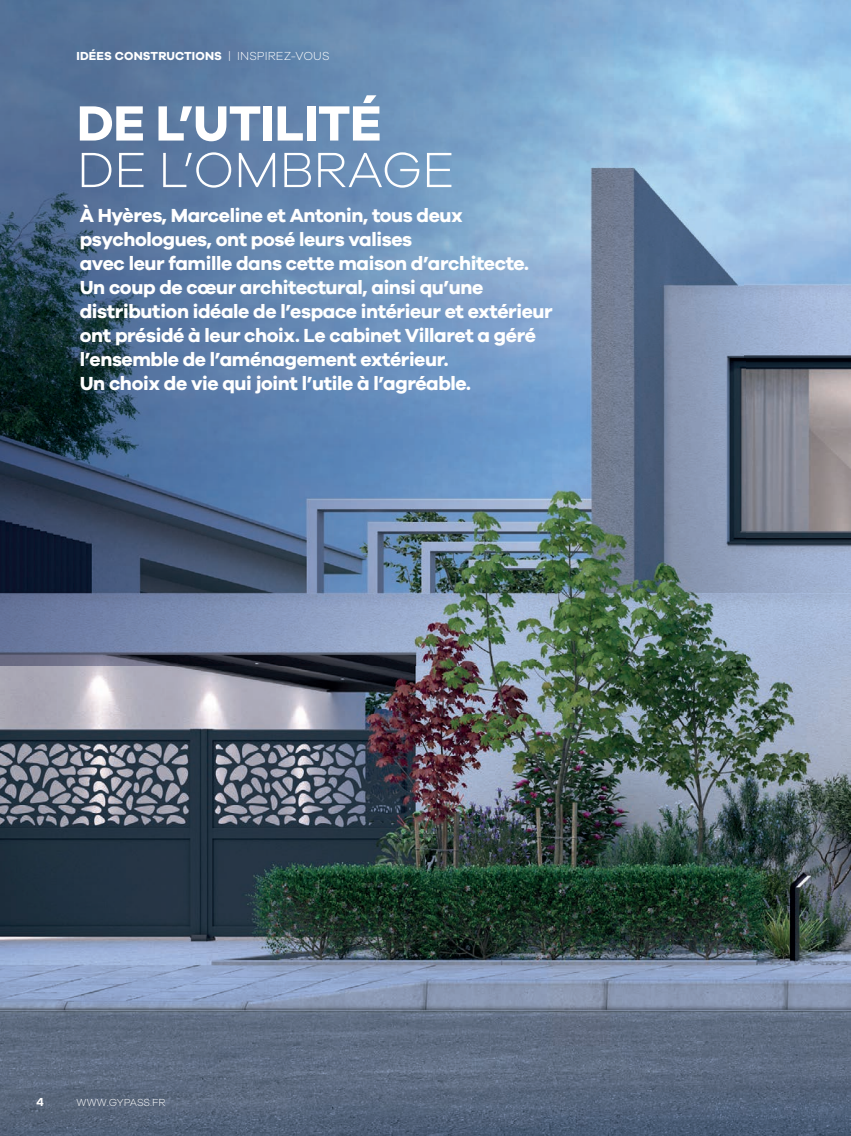
<style>
.page{position:relative;width:851px;height:1136px;background:#fff}
.page>*{position:absolute;margin:0;border:0;box-sizing:border-box;transform-origin:0 0}
.t1{font:700 51px "Galano Grotesque";letter-spacing:-.01em;color:#fff}
.t2{font:300 51px "Galano Grotesque";letter-spacing:-.01em;color:#fff}
.t3{font:700 19.5px/24px "Galano Grotesque";letter-spacing:-.02em;color:#fff}
.t4{font:700 12px "Galano Grotesque";letter-spacing:.01em;color:#fff}
.t5{font:600 12px "Galano Grotesque";color:#fff}
.t6{font:300 10.5px "Galano Grotesque";letter-spacing:.01em;color:#fff}
.s1{font-weight:300}
</style>
<div class="page">
<img style="left:0;top:0;width:850px;height:1135px">
<p class="t4" style="left:77px;top:48px;width:254px">IDÉES CONSTRUCTIONS <span class="s1">| INSPIREZ-VOUS</span></p>
<h1 class="t1" style="left:77px;top:92px;width:306px">DE L’UTILITÉ</h1>
<h1 class="t2" style="left:77px;top:139px;width:379px">DE L’OMBRAGE</h1>
<p class="t3" style="left:80px;top:203px;width:474px">À Hyères, Marceline et Antonin, tous deux psychologues, ont posé leurs valises<br>avec leur famille dans cette maison d’architecte.<br>Un coup de cœur architectural, ainsi qu’une distribution idéale de l’espace intérieur et extérieur ont présidé à leur choix. Le cabinet Villaret a géré l’ensemble de l’aménagement extérieur.<br>Un choix de vie qui joint l’utile à l’agréable.</p>
<p class="t5" style="left:37px;top:1094px;width:9px">4</p>
<p class="t6" style="left:77px;top:1096px;width:90px">WWW.GYPASS.FR</p>
</div>
